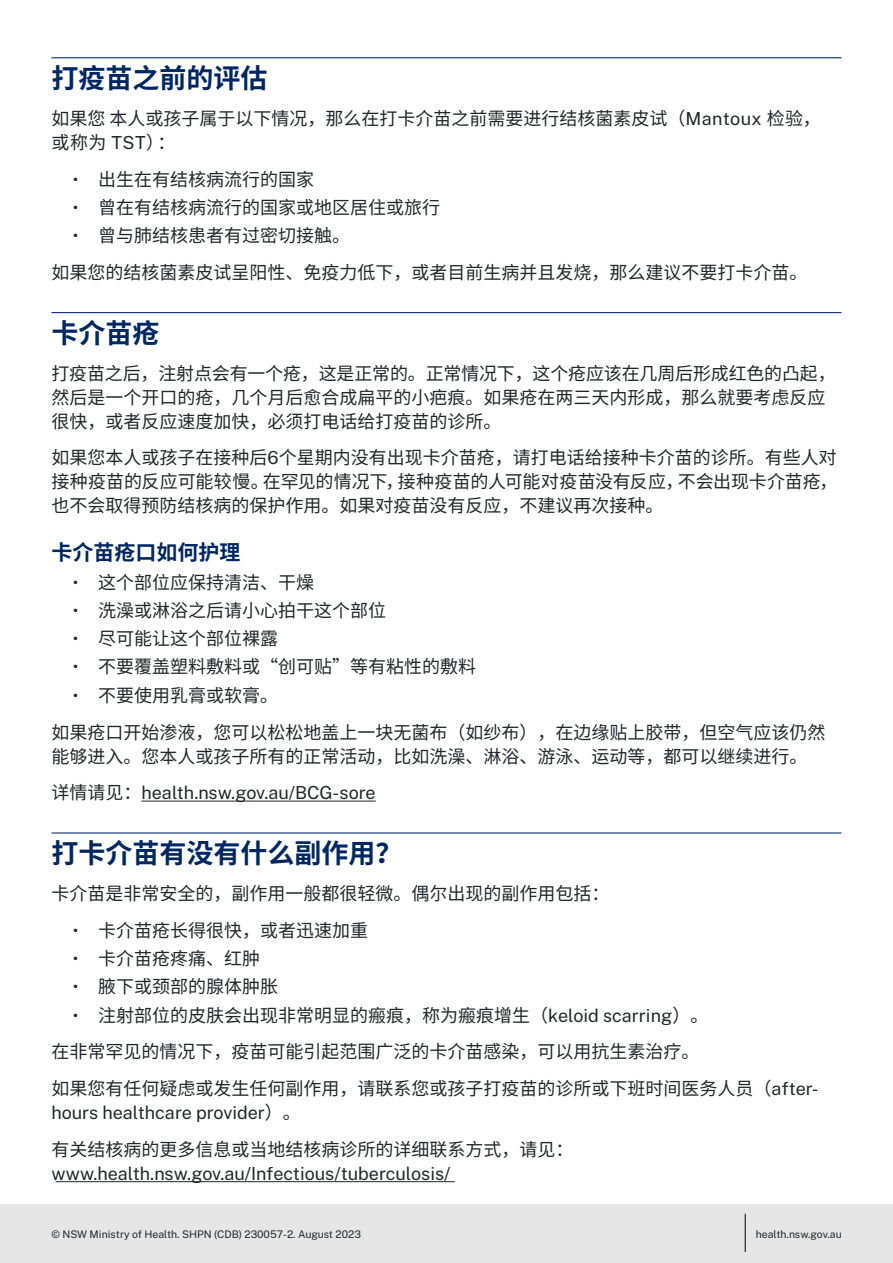
<style>
.page{position:relative;width:893px;height:1263px;background:#fff}
.page>*{position:absolute;margin:0;border:0;box-sizing:border-box;transform-origin:0 0}
.Head{font:700 27px "Noto Sans CJ Ksc";color:#002664}
.Subhead{font:700 21px "Noto Sans CJ Ksc";color:#002664}
.Body{font:18px/24px "Noto Sans CJ Ksc";color:#22272b}
.Body-2{font:18px/24px "Public Sans";color:#22272b}
.t1{font:10.5px "Public Sans";color:#22272b}
.s1{font-family:"Public Sans"}
.s2{font-family:"Noto Sans CJ Ksc"}
</style>
<div class="page">
<div style="left:0;top:1204px;width:893px;height:59px;background:#e5e6e5"></div>
<hr style="left:745px;top:1214px;width:1px;height:38px;background:#000">
<hr style="left:51px;top:57px;width:790px;height:1px;background:#002664">
<hr style="left:51px;top:312px;width:790px;height:1px;background:#002664">
<hr style="left:141px;top:801px;width:235px;height:1px;background:#22272b">
<hr style="left:51px;top:832px;width:790px;height:1px;background:#002664">
<hr style="left:56px;top:1181px;width:399px;height:1px;background:#22272b">
<p class="Head" style="left:51px;top:63px;width:218px">打疫苗之前的评估</p>
<p class="Body" style="left:51px;top:107px;width:771px">如果您本人或孩子属于以下情况，那么在打卡介苗之前需要进行结核菌素皮试（<span class="s1">Mantoux</span> 检验，或称为 <span class="s1">TST</span>）：</p>
<p class="Body" style="left:73px;top:167px;width:243px"><span class="s1">•</span> 出生在有结核病流行的国家</p>
<p class="Body" style="left:73px;top:196px;width:369px"><span class="s1">•</span> 曾在有结核病流行的国家或地区居住或旅行</p>
<p class="Body" style="left:73px;top:224px;width:279px"><span class="s1">•</span> 曾与肺结核患者有过密切接触。</p>
<p class="Body" style="left:51px;top:261px;width:757px">如果您的结核菌素皮试呈阳性、免疫力低下，或者目前生病并且发烧，那么建议不要打卡介苗。</p>
<p class="Head" style="left:51px;top:318px;width:110px">卡介苗疮</p>
<p class="Body" style="left:51px;top:361px;width:786px">打疫苗之后，注射点会有一个疮，这是正常的。正常情况下，这个疮应该在几周后形成红色的凸起，然后是一个开口的疮，几个月后愈合成扁平的小疤痕。如果疮在两三天内形成，那么就要考虑反应很快，或者反应速度加快，必须打电话给打疫苗的诊所。</p>
<p class="Body" style="left:51px;top:446px;width:787px;text-align:justify">如果您本人或孩子在接种后<span class="s1">6</span>个星期内没有出现卡介苗疮，请打电话给接种卡介苗的诊所。有些人对接种疫苗的反应可能较慢。在罕见的情况下，接种疫苗的人可能对疫苗没有反应，不会出现卡介苗疮，也不会取得预防结核病的保护作用。如果对疫苗没有反应，不建议再次接种。</p>
<p class="Subhead" style="left:51px;top:541px;width:191px">卡介苗疮口如何护理</p>
<p class="Body" style="left:73px;top:570px;width:243px"><span class="s1">•</span> 这个部位应保持清洁、干燥</p>
<p class="Body" style="left:73px;top:599px;width:315px"><span class="s1">•</span> 洗澡或淋浴之后请小心拍干这个部位</p>
<p class="Body" style="left:73px;top:627px;width:207px"><span class="s1">•</span> 尽可能让这个部位裸露</p>
<p class="Body" style="left:73px;top:655px;width:405px"><span class="s1">•</span> 不要覆盖塑料敷料或“创可贴”等有粘性的敷料</p>
<p class="Body" style="left:73px;top:683px;width:207px"><span class="s1">•</span> 不要使用乳膏或软膏。</p>
<p class="Body" style="left:51px;top:720px;width:775px">如果疮口开始渗液，您可以松松地盖上一块无菌布（如纱布），在边缘贴上胶带，但空气应该仍然能够进入。您本人或孩子所有的正常活动，比如洗澡、淋浴、游泳、运动等，都可以继续进行。</p>
<p class="Body-2" style="left:51px;top:780px;width:326px"><span class="s2">详情请见：</span>health.nsw.gov.au/BCG-sore</p>
<p class="Head" style="left:51px;top:838px;width:352px">打卡介苗有没有什么副作用？</p>
<p class="Body" style="left:51px;top:882px;width:559px">卡介苗是非常安全的，副作用一般都很轻微。偶尔出现的副作用包括：</p>
<p class="Body" style="left:73px;top:918px;width:297px"><span class="s1">•</span> 卡介苗疮长得很快，或者迅速加重</p>
<p class="Body" style="left:73px;top:947px;width:189px"><span class="s1">•</span> 卡介苗疮疼痛、红肿</p>
<p class="Body" style="left:73px;top:975px;width:207px"><span class="s1">•</span> 腋下或颈部的腺体肿胀</p>
<p class="Body" style="left:73px;top:1003px;width:637px"><span class="s1">•</span> 注射部位的皮肤会出现非常明显的瘢痕，称为瘢痕增生（<span class="s1">keloid scarring</span>）。</p>
<p class="Body" style="left:51px;top:1040px;width:649px">在非常罕见的情况下，疫苗可能引起范围广泛的卡介苗感染，可以用抗生素治疗。</p>
<p class="Body" style="left:51px;top:1077px;width:769px">如果您有任何疑虑或发生任何副作用，请联系您或孩子打疫苗的诊所或下班时间医务人员（<span class="s1">after&shy;hours healthcare provider</span>）。</p>
<p class="Body-2" style="left:51px;top:1136px;width:523px"><span class="s2">有关结核病的更多信息或当地结核病诊所的详细联系方式，请见：</span>www.health.nsw.gov.au/Infectious/tuberculosis/</p>
<p class="t1" style="left:51px;top:1226px;width:311px">© NSW Ministry of Health. SHPN (CDB) 230057-2. August 2023</p>
<p class="t1" style="left:756px;top:1226px;width:87px">health.nsw.gov.au</p>
</div>
